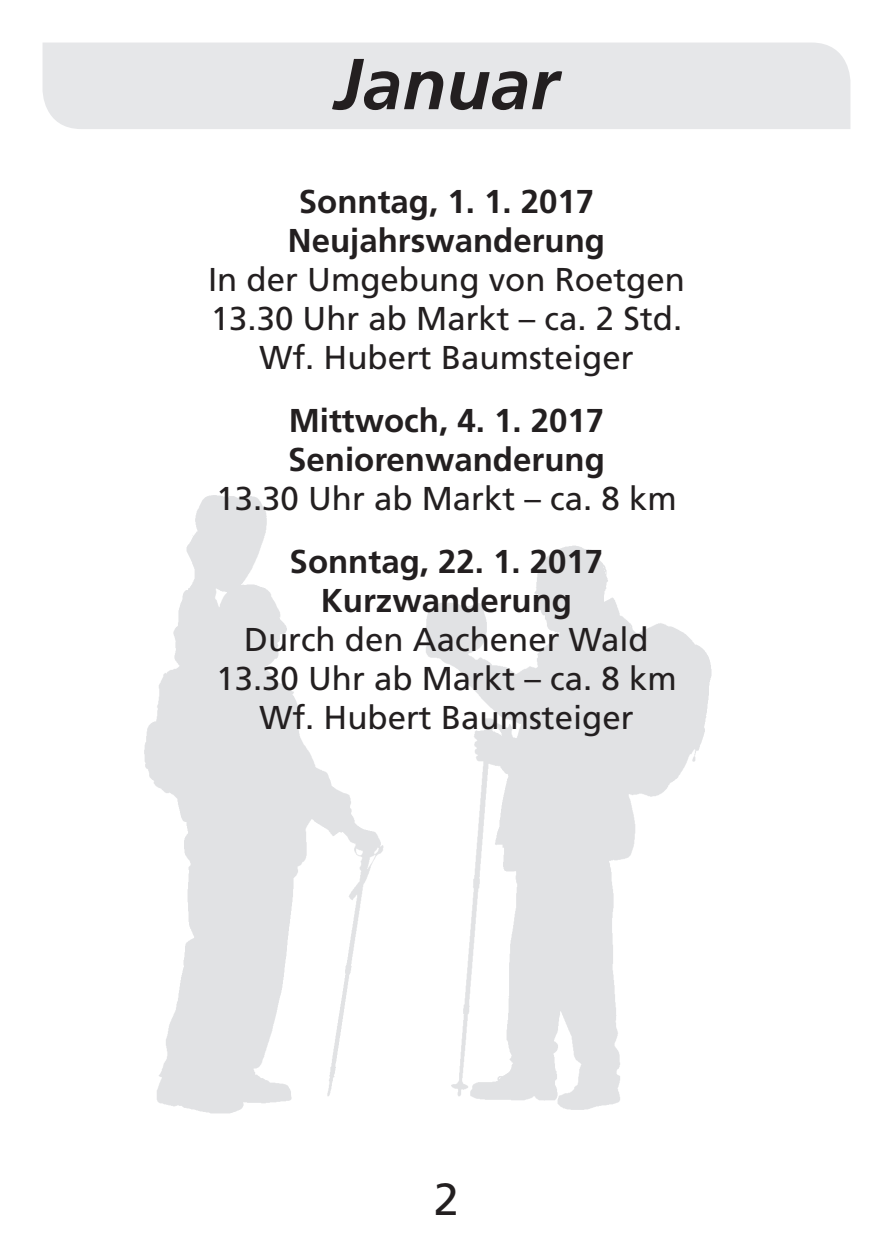
<style>
.page{position:relative;width:893px;height:1259px;background:#fff}
.page>*{position:absolute;margin:0;border:0;box-sizing:border-box;transform-origin:0 0}
.t1{font:italic 700 72px "Frutiger";color:#231f20}
.t2{font:45px "Frutiger";color:#231f20}
.t3{font:33px/39px "Frutiger";color:#231f20;text-align:center}
.t4{font:700 33px/39px "Frutiger";color:#231f20;text-align:center}
</style>
<div class="page">
<div style="left:43px;top:43px;width:807px;height:86px;background:#e6e7e9"></div>
<img style="left:144px;top:495px;width:568px;height:619px">
<h1 class="t1" style="left:334px;top:42px;width:226px">Januar</h1>
<p class="t4" style="left:288px;top:181px;width:319px">Sonntag, 1. 1. 2017<br>Neujahrswanderung</p>
<p class="t3" style="left:208px;top:260px;width:478px">In der Umgebung von Roetgen<br>13.30 Uhr ab Markt – ca. 2 Std.<br>Wf. Hubert Baumsteiger</p>
<p class="t4" style="left:288px;top:401px;width:318px;text-align:left">Mittwoch, 4. 1. 2017<br>Seniorenwanderung</p>
<p class="t3" style="left:216px;top:479px;width:462px">13.30 Uhr ab Markt – ca. 8 km</p>
<p class="t4" style="left:290px;top:542px;width:315px">Sonntag, 22. 1. 2017<br>Kurzwanderung</p>
<p class="t3" style="left:216px;top:620px;width:462px">Durch den Aachener Wald<br>13.30 Uhr ab Markt – ca. 8 km<br>Wf. Hubert Baumsteiger</p>
<h2 class="t2" style="left:434px;top:1172px;width:27px">2</h2>
</div>
